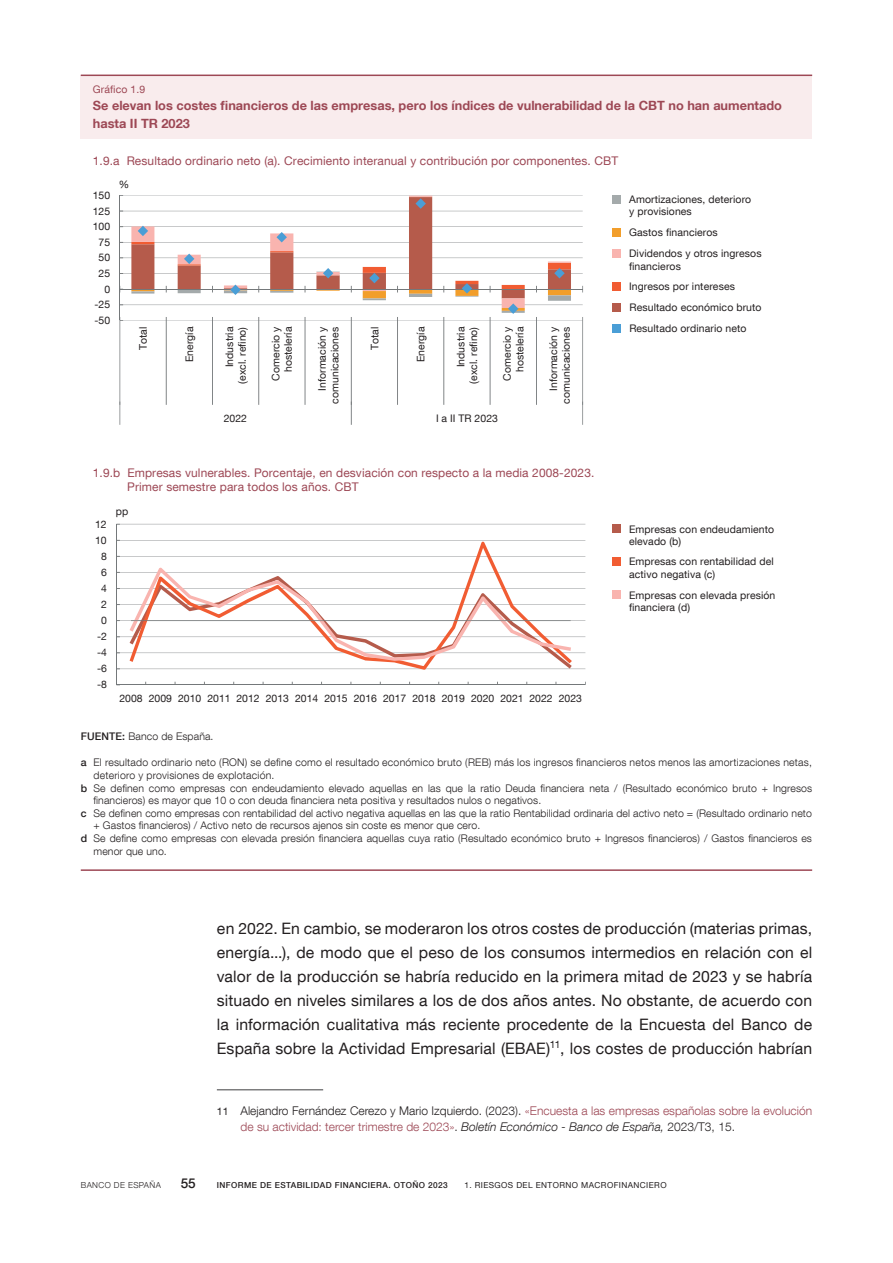
<style>
.page{position:relative;width:893px;height:1263px;background:#fff}
.page>*{position:absolute;margin:0;border:0;box-sizing:border-box;transform-origin:0 0}
.Texto_capítulo{font:15.75px/24px "Bd E Neue Helvetica";letter-spacing:.01em;color:#231f20;text-align:justify}
.t1{font:500 13.5px "Bd E Neue Helvetica";color:#231f20}
.t2{font:700 12.75px/18px "Bd E Neue Helvetica";color:#9d4855}
.t3{font:12px/14.4px "Bd E Neue Helvetica";letter-spacing:.01em;color:#9d4855}
.Texto_Citas_1{font:300 12px/16.5px "Bd E Neue Helvetica";color:#9d4855}
.t4{font:300 10.5px "Bd E Neue Helvetica";letter-spacing:.01em;color:#231f20}
.t5{font:10.5px/12.6px "Bd E Neue Helvetica";letter-spacing:.01em;color:#231f20;text-align:right}
.t6{font:10.5px "Bd E Neue Helvetica";letter-spacing:.01em;color:#9d4855}
.t7{font:500 8.25px "Bd E Neue Helvetica";letter-spacing:.05em;color:#231f20}
.t8{font:8.25px "Bd E Neue Helvetica";letter-spacing:.05em;color:#231f20}
.t9{font:300 8.25px "Bd E Neue Helvetica";letter-spacing:.05em;color:#231f20}
.s1{font-weight:500}
.s2{font-weight:400;font-size:10.5px;color:#231f20}
.s3{color:#231f20}
.s4{font-style:italic;color:#231f20}
</style>
<div class="page">
<hr style="left:217px;top:1089px;width:106px;height:1px;background:#3e3e3f">
<hr style="left:81px;top:869px;width:731px;height:2px;background:#9d4855">
<div style="left:612px;top:590px;width:9px;height:9px;background:#f9b4af"></div>
<div style="left:612px;top:557px;width:9px;height:9px;background:#f15c32"></div>
<div style="left:612px;top:524px;width:9px;height:9px;background:#b55b4b"></div>
<div style="left:612px;top:324px;width:9px;height:8px;background:#4a9ed6"></div>
<div style="left:612px;top:303px;width:9px;height:8px;background:#b55b4b"></div>
<div style="left:612px;top:282px;width:9px;height:8px;background:#f15c32"></div>
<div style="left:612px;top:249px;width:9px;height:8px;background:#f9b4af"></div>
<div style="left:612px;top:228px;width:9px;height:8px;background:#f29e2b"></div>
<div style="left:612px;top:195px;width:9px;height:8px;background:#a4aaab"></div>
<div style="left:81px;top:75px;width:731px;height:64px;background:#f9eced"></div>
<hr style="left:81px;top:75px;width:731px;height:1px;background:#9d4855">
<hr style="left:120px;top:320px;width:463px;height:1px;background:#9a9d9e">
<hr style="left:120px;top:305px;width:463px;height:1px;background:#9a9d9e">
<hr style="left:120px;top:273px;width:463px;height:1px;background:#9a9d9e">
<hr style="left:120px;top:258px;width:463px;height:1px;background:#9a9d9e">
<hr style="left:120px;top:242px;width:463px;height:1px;background:#9a9d9e">
<hr style="left:120px;top:226px;width:463px;height:1px;background:#9a9d9e">
<hr style="left:120px;top:211px;width:463px;height:1px;background:#9a9d9e">
<hr style="left:120px;top:195px;width:463px;height:1px;background:#9a9d9e">
<hr style="left:120px;top:195px;width:1px;height:125px;background:#74787a">
<hr style="left:120px;top:289px;width:463px;height:1px;background:#74787a">
<hr style="left:120px;top:317px;width:1px;height:88px;background:#74787a">
<hr style="left:166px;top:317px;width:1px;height:88px;background:#74787a">
<hr style="left:212px;top:317px;width:1px;height:88px;background:#74787a">
<hr style="left:258px;top:317px;width:1px;height:88px;background:#74787a">
<hr style="left:305px;top:317px;width:1px;height:88px;background:#74787a">
<hr style="left:351px;top:317px;width:1px;height:88px;background:#74787a">
<hr style="left:397px;top:317px;width:1px;height:88px;background:#74787a">
<hr style="left:443px;top:317px;width:1px;height:88px;background:#74787a">
<hr style="left:490px;top:317px;width:1px;height:88px;background:#74787a">
<hr style="left:536px;top:317px;width:1px;height:88px;background:#74787a">
<hr style="left:582px;top:317px;width:1px;height:88px;background:#74787a">
<svg style="left:120px;top:402px;width:1px;height:23px"></svg>
<svg style="left:351px;top:404px;width:1px;height:21px"></svg>
<svg style="left:582px;top:402px;width:1px;height:23px"></svg>
<svg style="left:131px;top:197px;width:440px;height:117px"></svg>
<hr style="left:116px;top:668px;width:469px;height:1px;background:#9a9d9e">
<hr style="left:116px;top:652px;width:469px;height:1px;background:#9a9d9e">
<hr style="left:116px;top:636px;width:469px;height:1px;background:#9a9d9e">
<hr style="left:116px;top:620px;width:469px;height:1px;background:#9a9d9e">
<hr style="left:116px;top:604px;width:469px;height:1px;background:#9a9d9e">
<hr style="left:116px;top:588px;width:469px;height:1px;background:#9a9d9e">
<hr style="left:116px;top:572px;width:469px;height:1px;background:#9a9d9e">
<hr style="left:116px;top:556px;width:469px;height:1px;background:#9a9d9e">
<hr style="left:116px;top:540px;width:469px;height:1px;background:#9a9d9e">
<hr style="left:116px;top:524px;width:469px;height:1px;background:#9a9d9e">
<hr style="left:116px;top:524px;width:1px;height:161px;background:#74787a">
<hr style="left:116px;top:685px;width:469px;height:1px;background:#74787a">
<svg style="left:130px;top:542px;width:442px;height:128px"></svg>
<svg style="left:130px;top:568px;width:442px;height:100px"></svg>
<p class="t6" style="left:93px;top:82px;width:54px">Gráfico 1.9</p>
<p class="t2" style="left:93px;top:96px;width:691px">Se elevan los costes financieros de las empresas, pero los índices de vulnerabilidad de la CBT no han aumentado hasta II TR 2023</p>
<p class="t3" style="left:93px;top:153px;width:527px">1.9.a Resultado ordinario neto (a). Crecimiento interanual y contribución por componentes. CBT</p>
<p class="t5" style="left:93px;top:189px;width:19px">150</p>
<p class="t5" style="left:93px;top:204px;width:19px">125</p>
<p class="t5" style="left:93px;top:220px;width:19px">100</p>
<p class="t5" style="left:99px;top:235px;width:13px">75</p>
<p class="t5" style="left:99px;top:251px;width:13px">50</p>
<p class="t5" style="left:99px;top:267px;width:13px">25</p>
<p class="t5" style="left:105px;top:282px;width:7px">0</p>
<p class="t5" style="left:94px;top:298px;width:17px">-25</p>
<p class="t5" style="left:94px;top:313px;width:17px">-50</p>
<p class="t5" style="left:119px;top:177px;width:12px">%</p>
<p class="t5" style="left:137px;top:350px;width:25px;rotate:-90deg">Total</p>
<p class="t5" style="left:183px;top:362px;width:37px;rotate:-90deg">Energía</p>
<p class="t5" style="left:223px;top:384px;width:58px;rotate:-90deg">Industria (excl. refino)</p>
<p class="t5" style="left:269px;top:381px;width:55px;rotate:-90deg">Comercio y hostelería</p>
<p class="t5" style="left:316px;top:404px;width:78px;rotate:-90deg">Información y comunicaciones</p>
<p class="t5" style="left:368px;top:350px;width:25px;rotate:-90deg">Total</p>
<p class="t5" style="left:414px;top:362px;width:37px;rotate:-90deg">Energía</p>
<p class="t5" style="left:454px;top:384px;width:58px;rotate:-90deg">Industria (excl. refino)</p>
<p class="t5" style="left:501px;top:381px;width:55px;rotate:-90deg">Comercio y hostelería</p>
<p class="t5" style="left:547px;top:404px;width:78px;rotate:-90deg">Información y comunicaciones</p>
<p class="t5" style="left:224px;top:411px;width:25px">2022</p>
<p class="t5" style="left:436px;top:411px;width:63px">I a II TR 2023</p>
<p class="t3" style="left:127px;top:465px;width:469px;text-indent:-34px">1.9.b Empresas vulnerables. Porcentaje, en desviación con respecto a la media 2008-2023.<br>Primer semestre para todos los años. CBT</p>
<p class="t5" style="left:95px;top:517px;width:13px">12</p>
<p class="t5" style="left:95px;top:533px;width:13px">10</p>
<p class="t5" style="left:101px;top:549px;width:7px">8</p>
<p class="t5" style="left:101px;top:565px;width:7px">6</p>
<p class="t5" style="left:101px;top:582px;width:7px">4</p>
<p class="t5" style="left:101px;top:598px;width:7px">2</p>
<p class="t5" style="left:101px;top:614px;width:7px">0</p>
<p class="t5" style="left:97px;top:630px;width:11px">-2</p>
<p class="t5" style="left:97px;top:646px;width:11px">-4</p>
<p class="t5" style="left:97px;top:662px;width:11px">-6</p>
<p class="t5" style="left:97px;top:678px;width:11px">-8</p>
<p class="t5" style="left:116px;top:505px;width:14px">pp</p>
<p class="t5" style="left:119px;top:691px;width:464px">2008 2009 2010 2011 2012 2013 2014 2015 2016 2017 2018 2019 2020 2021 2022 2023</p>
<p class="t5" style="left:629px;top:193px;width:124px;text-align:left">Amortizaciones, deterioro y provisiones</p>
<p class="t5" style="left:629px;top:226px;width:90px">Gastos financieros</p>
<p class="t5" style="left:629px;top:247px;width:134px;text-align:left">Dividendos y otros ingresos financieros</p>
<p class="t5" style="left:629px;top:280px;width:107px">Ingresos por intereses</p>
<p class="t5" style="left:629px;top:300px;width:134px">Resultado económico bruto</p>
<p class="t5" style="left:629px;top:322px;width:119px">Resultado ordinario neto</p>
<p class="t5" style="left:629px;top:522px;width:147px;text-align:left">Empresas con endeudamiento elevado (b)</p>
<p class="t5" style="left:629px;top:555px;width:146px;text-align:left">Empresas con rentabilidad del activo negativa (c)</p>
<p class="t5" style="left:629px;top:588px;width:148px;text-align:left">Empresas con elevada presión financiera (d)</p>
<p class="t4" style="left:81px;top:730px;width:134px"><span class="s1">FUENTE:</span> Banco de España.</p>
<p class="t4" style="left:81px;top:756px;width:733px"><span class="s1">a</span> El resultado ordinario neto (RON) se define como el resultado económico bruto (REB) más los ingresos financieros netos menos las amortizaciones netas,</p>
<p class="t4" style="left:94px;top:769px;width:182px">deterioro y provisiones de explotación.</p>
<p class="t4" style="left:81px;top:781px;width:733px"><span class="s1">b</span> Se definen como empresas con endeudamiento elevado aquellas en las que la ratio Deuda financiera neta / (Resultado económico bruto + Ingresos</p>
<p class="t4" style="left:94px;top:794px;width:449px">financieros) es mayor que 10 o con deuda financiera neta positiva y resultados nulos o negativos.</p>
<p class="t4" style="left:81px;top:807px;width:733px"><span class="s1">c</span> Se definen como empresas con rentabilidad del activo negativa aquellas en las que la ratio Rentabilidad ordinaria del activo neto = (Resultado ordinario neto</p>
<p class="t4" style="left:94px;top:819px;width:388px">+ Gastos financieros) / Activo neto de recursos ajenos sin coste es menor que cero.</p>
<p class="t4" style="left:81px;top:832px;width:733px"><span class="s1">d</span> Se define como empresas con elevada presión financiera aquellas cuya ratio (Resultado económico bruto + Ingresos financieros) / Gastos financieros es</p>
<p class="t4" style="left:94px;top:844px;width:75px">menor que uno.</p>
<p class="Texto_capítulo" style="left:217px;top:916px;width:597px">en 2022. En cambio, se moderaron los otros costes de producción (materias primas, energía...), de modo que el peso de los consumos intermedios en relación con el valor de la producción se habría reducido en la primera mitad de 2023 y se habría situado en niveles similares a los de dos años antes. No obstante, de acuerdo con la información cualitativa más reciente procedente de la Encuesta del Banco de España sobre la Actividad Empresarial (EBAE)<sup>11</sup>, los costes de producción habrían</p>
<p class="Texto_Citas_1" style="left:241px;top:1102px;width:573px;text-indent:-24px"><span class="s2">11</span> <span class="s3">Alejandro Fernández Cerezo y Mario Izquierdo. (2023).</span> «Encuesta a las empresas españolas sobre la evolución de su actividad: tercer trimestre de 2023»<span class="s3">.</span> <span class="s4">Boletín Económico - Banco de España,</span> <span class="s3">2023/T3, 15.</span></p>
<p class="t9" style="left:81px;top:1180px;width:82px">BANCO DE ESPAÑA</p>
<p class="t1" style="left:181px;top:1175px;width:16px">55</p>
<p class="t7" style="left:217px;top:1180px;width:232px">INFORME DE ESTABILIDAD FINANCIERA. OTOÑO 2023</p>
<p class="t8" style="left:464px;top:1180px;width:204px">1. RIESGOS DEL ENTORNO MACROFINANCIERO</p>
</div>
